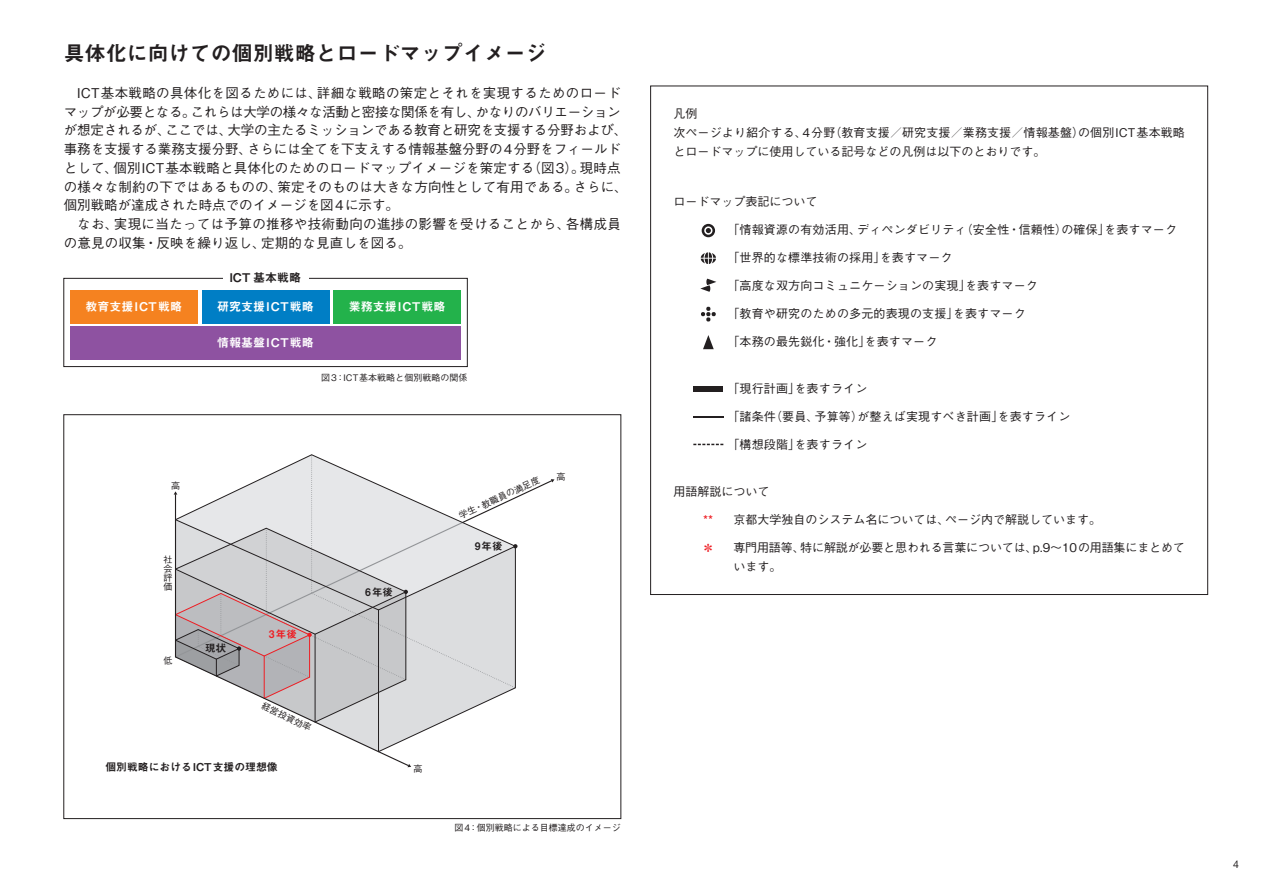
<style>
.page{position:relative;width:1263px;height:893px;background:#fff}
.page>*{position:absolute;margin:0;border:0;box-sizing:border-box;transform-origin:0 0}
.t1{font:21px "Midashi Go Pro MB31";color:#231f20}
.t2{font:500 13.5px/18.8px "Gothic BBB Pro";letter-spacing:.01em;color:#231f20}
.t3{font:500 13.5px/28px "Gothic BBB Pro";color:#ee1d23}
.t4{font:500 12px/18.8px "Gothic BBB Pro";letter-spacing:.015em;color:#231f20}
.t5{font:500 12px/18.8px "Gothic BBB Pro";letter-spacing:-.01em;color:#231f20}
.t6{font:12px "Midashi Go Pro MB31";letter-spacing:.025em;color:#fff}
.t7{font:12px "Midashi Go Pro MB31";color:#231f20}
.t8{font:10.8px "Midashi Go Pro MB31";color:#231f20}
.t9{font:10.5px "Midashi Go Pro MB31";color:#231f20}
.t10{font:10.5px "Midashi Go Pro MB31";color:#ee1d23}
.t11{font:10.5px "Helvetica Neue LT Std";color:#231f20}
.t12{font:500 9px/9px "Gothic BBB Pro";color:#231f20;text-align:justify}
</style>
<div class="page">
<div style="left:70px;top:290px;width:128px;height:33px;background:#f58220"></div>
<div style="left:333px;top:290px;width:128px;height:33px;background:#23b24b"></div>
<div style="left:202px;top:290px;width:127px;height:33px;background:#007ec5"></div>
<div style="left:70px;top:327px;width:391px;height:33px;background:#8e52a1"></div>
<div style="left:63px;top:278px;width:405px;height:89px;border:1px solid #231f20"></div>
<div style="left:223px;top:267px;width:85px;height:20px;background:#fff"></div>
<svg style="left:702px;top:224px;width:13px;height:13px"></svg>
<div style="left:704px;top:226px;width:8px;height:9px;border:2px solid #fff;border-radius:50%"></div>
<svg style="left:701px;top:306px;width:15px;height:16px"></svg>
<svg style="left:700px;top:279px;width:16px;height:13px"></svg>
<svg style="left:701px;top:252px;width:15px;height:12px"></svg>
<svg style="left:703px;top:335px;width:11px;height:14px"></svg>
<div style="left:693px;top:386px;width:30px;height:5px;background:#231f20"></div>
<hr style="left:693px;top:416px;width:30px;height:1px;background:#231f20">
<svg style="left:693px;top:444px;width:30px;height:1px"></svg>
<svg style="left:260px;top:454px;width:107px;height:25px"></svg>
<svg style="left:174px;top:479px;width:380px;height:273px"></svg>
<h1 class="t1" style="left:64px;top:36px;width:484px">具体化に向けての個別戦略とロードマップイメージ</h1>
<p class="t2" style="left:64px;top:82px;width:565px">　ICT基本戦略の具体化を図るためには、詳細な戦略の策定とそれを実現するためのロードマップが必要となる。これらは大学の様々な活動と密接な関係を有し、かなりのバリエーションが想定されるが、ここでは、大学の主たるミッションである教育と研究を支援する分野および、事務を支援する業務支援分野、さらには全てを下支えする情報基盤分野の4分野をフィールドとして、個別ICT基本戦略と具体化のためのロードマップイメージを策定する（図3）。現時点の様々な制約の下ではあるものの、策定そのものは大きな方向性として有用である。さらに、個別戦略が達成された時点でのイメージを図4に示す。</p>
<p class="t2" style="left:64px;top:213px;width:559px;text-indent:14px">なお、実現に当たっては予算の推移や技術動向の進捗の影響を受けることから、各構成員の意見の収集・反映を繰り返し、定期的な見直しを図る。</p>
<p class="t7" style="left:230px;top:268px;width:73px">ICT 基本戦略</p>
<p class="t6" style="left:86px;top:297px;width:98px">教育支援ICT戦略</p>
<p class="t6" style="left:217px;top:297px;width:98px">研究支援ICT戦略</p>
<p class="t6" style="left:349px;top:297px;width:98px">業務支援ICT戦略</p>
<p class="t6" style="left:217px;top:333px;width:98px">情報基盤ICT戦略</p>
<p class="t12" style="left:321px;top:372px;width:148px">図3：ICT基本戦略と個別戦略の関係</p>
<p class="t12" style="left:171px;top:480px;width:10px">高</p>
<p class="t12" style="left:163px;top:554px;width:10px">社会評価</p>
<p class="t12" style="left:163px;top:655px;width:10px">低</p>
<p class="t9" style="left:205px;top:640px;width:22px">現状</p>
<p class="t10" style="left:269px;top:626px;width:29px">3年後</p>
<p class="t12" style="left:264px;top:700px;width:56px;rotate:25deg">経営投資効率</p>
<p class="t8" style="left:105px;top:759px;width:174px">個別戦略におけるICT支援の理想像</p>
<p class="t9" style="left:365px;top:583px;width:29px">6年後</p>
<p class="t12" style="left:457px;top:511px;width:89px;rotate:-25deg">学生・教職員の満足度</p>
<p class="t9" style="left:475px;top:537px;width:29px">9年後</p>
<p class="t12" style="left:556px;top:471px;width:10px">高</p>
<p class="t12" style="left:414px;top:763px;width:10px">高</p>
<p class="t12" style="left:454px;top:822px;width:168px">図4：個別戦略による目標達成のイメージ</p>
<p class="t4" style="left:673px;top:103px;width:513px">凡例<br>次ページより紹介する、4分野（教育支援／研究支援／業務支援／情報基盤）の個別ICT基本戦略とロードマップに使用している記号などの凡例は以下のとおりです。</p>
<p class="t4" style="left:673px;top:191px;width:146px">ロードマップ表記について</p>
<p class="t4" style="left:727px;top:219px;width:451px">「情報資源の有効活用、ディペンダビリティ（安全性・信頼性）の確保」を表すマーク</p>
<p class="t4" style="left:727px;top:247px;width:227px">「世界的な標準技術の採用」を表すマーク</p>
<p class="t4" style="left:727px;top:275px;width:312px">「高度な双方向コミュニケーションの実現」を表すマーク</p>
<p class="t4" style="left:727px;top:303px;width:300px">「教育や研究のための多元的表現の支援」を表すマーク</p>
<p class="t4" style="left:727px;top:331px;width:212px">「本務の最先鋭化・強化」を表すマーク</p>
<p class="t4" style="left:727px;top:378px;width:141px">「現行計画」を表すライン</p>
<p class="t4" style="left:727px;top:406px;width:345px">「諸条件（要員、予算等）が整えば実現すべき計画」を表すライン</p>
<p class="t4" style="left:727px;top:434px;width:141px">「構想段階」を表すライン</p>
<p class="t4" style="left:673px;top:481px;width:98px">用語解説について</p>
<p class="t4" style="left:733px;top:509px;width:369px">京都大学独自のシステム名については、ページ内で解説しています。</p>
<p class="t5" style="left:733px;top:537px;width:453px">専門用語等、特に解説が必要と思われる言葉については、p.9～10の用語集にまとめています。</p>
<p class="t3" style="left:701px;top:504px;width:15px">**＊</p>
<p class="t11" style="left:1233px;top:858px;width:7px">4</p>
</div>
